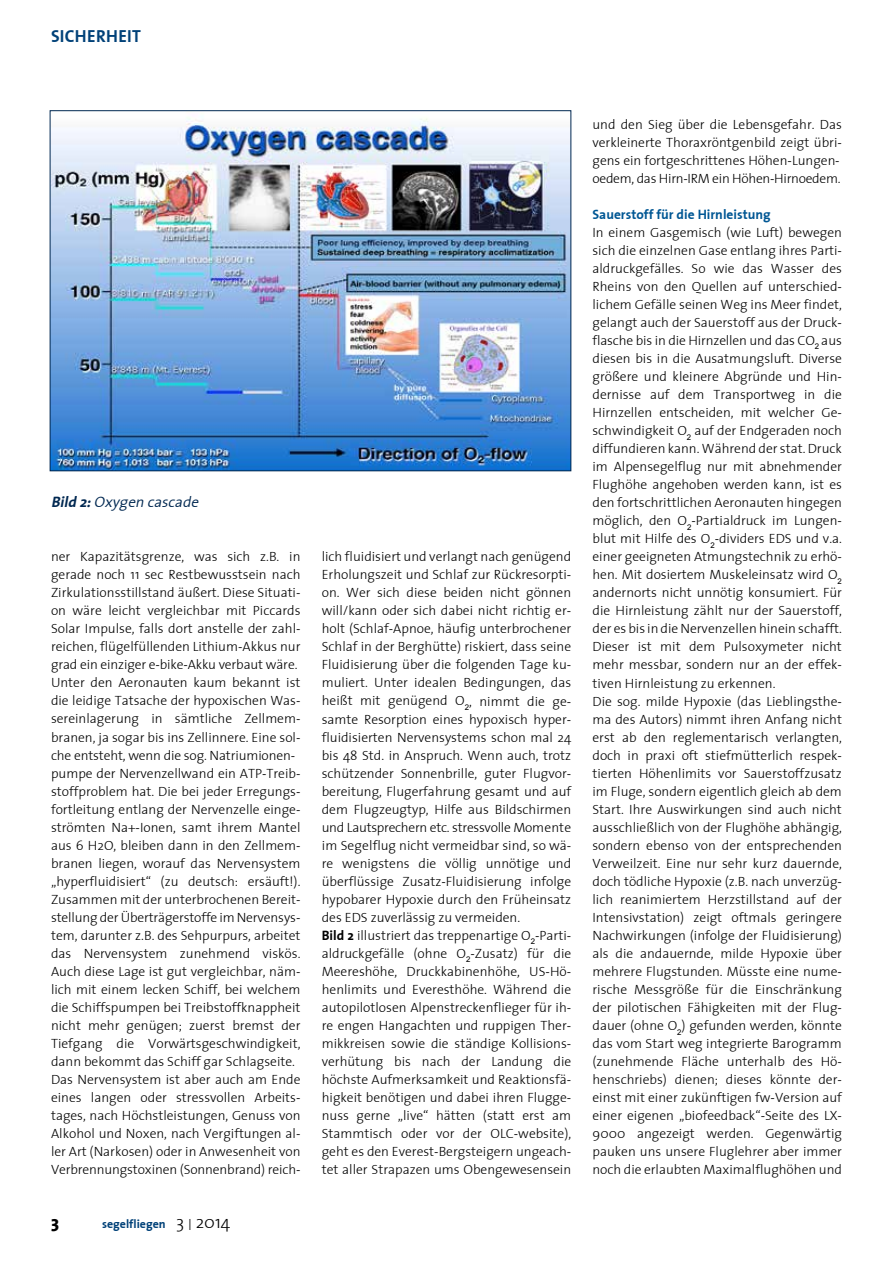
<style>
.page{position:relative;width:893px;height:1263px;background:#fff}
.page>*{position:absolute;margin:0;border:0;box-sizing:border-box;transform-origin:0 0}
.t1{font:17.55px "The Sans Extra Bold Plain";color:#000}
.t2{font:17.25px "The Sans Bold Plain";letter-spacing:.02em;color:#004178}
.t3{font:italic 15px "The Sans Semi Light Plain";color:#002851}
.t4{font:13.5px/18px "The Sans Light Plain";color:#000}
.t5{font:13.5px "The Sans Bold Plain";color:#005794}
.t6{font:12px "The Sans Bold Plain";color:#004178}
.s1{font-family:"The Sans Bold Plain"}
.s2{font-family:"The Sans Light Plain";font-size:17.55px;color:#000}
.s3{font-family:"The Sans Extra Light Plain";font-size:15px;color:#000}
</style>
<div class="page">
<img style="left:52px;top:118px;width:517px;height:351px">
<p class="t2" style="left:51px;top:21px;width:91px">SICHERHEIT</p>
<p class="t3" style="left:51px;top:490px;width:153px"><span class="s1">Bild 2:</span>Oxygen cascade</p>
<p class="t4" style="left:51px;top:547px;width:251px">ner Kapazitätsgrenze, was sich z.B. in gerade noch 11 sec Restbewusstsein nach Zirkulationsstillstand äußert. Diese Situati&shy;on wäre leicht vergleichbar mit Piccards Solar Impulse, falls dort anstelle der zahl&shy;reichen, flügelfüllenden Lithium-Akkus nur grad ein einziger e-bike-Akku verbaut wäre.<br>Unter den Aeronauten kaum bekannt ist die leidige Tatsache der hypoxischen Was&shy;sereinlagerung in sämtliche Zellmem&shy;branen, ja sogar bis ins Zellinnere. Eine sol&shy;che entsteht, wenn die sog. Natriumionen&shy;pumpe der Nervenzellwand ein ATP-Treib&shy;stoffproblem hat. Die bei jeder Erregungs&shy;fortleitung entlang der Nervenzelle einge&shy;strömten Na+-Ionen, samt ihrem Mantel aus 6 H2O, bleiben dann in den Zellmem&shy;branen liegen, worauf das Nervensystem „hyperfluidisiert“ (zu deutsch: ersäuft!).<br>Zusammen mit der unterbrochenen Bereit&shy;stellung der Überträgerstoffe im Nervensys&shy;tem, darunter z.B. des Sehpurpurs, arbeitet das Nervensystem zunehmend viskös.<br>Auch diese Lage ist gut vergleichbar, näm&shy;lich mit einem lecken Schiff, bei welchem die Schiffspumpen bei Treibstoffknappheit nicht mehr genügen; zuerst bremst der Tiefgang die Vorwärtsgeschwindigkeit, dann bekommt das Schiff gar Schlagseite.<br>Das Nervensystem ist aber auch am Ende eines langen oder stressvollen Arbeits&shy;tages, nach Höchstleistungen, Genuss von Alkohol und Noxen, nach Vergiftungen al&shy;ler Art (Narkosen) oder in Anwesenheit von Verbrennungstoxinen (Sonnenbrand) reich-</p>
<p class="t1" style="left:51px;top:1207px;width:10px">3</p>
<p class="t6" style="left:102px;top:1214px;width:130px">segelfliegen <span class="s2">3</span> <span class="s3">l</span> <span class="s2">2014</span></p>
<p class="t4" style="left:322px;top:547px;width:251px">lich fluidisiert und verlangt nach genügend Erholungszeit und Schlaf zur Rückresorpti&shy;on. Wer sich diese beiden nicht gönnen will/kann oder sich dabei nicht richtig er&shy;holt (Schlaf-Apnoe, häufig unterbrochener Schlaf in der Berghütte) riskiert, dass seine Fluidisierung über die folgenden Tage ku&shy;muliert. Unter idealen Bedingungen, das heißt mit genügend O<sub>2</sub>, nimmt die ge&shy;samte Resorption eines hypoxisch hyper&shy;fluidisierten Nervensystems schon mal 24 bis 48 Std. in Anspruch. Wenn auch, trotz schützender Sonnenbrille, guter Flugvor&shy;bereitung, Flugerfahrung gesamt und auf dem Flugzeugtyp, Hilfe aus Bildschirmen und Lautsprechern etc. stressvolle Momente im Segelflug nicht vermeidbar sind, so wä&shy;re wenigstens die völlig unnötige und überflüssige Zusatz-Fluidisierung infolge hypobarer Hypoxie durch den Früheinsatz des EDS zuverlässig zu vermeiden.<br><span class="s1">Bild 2</span> illustriert das treppenartige O<sub>2</sub>-Parti&shy;aldruckgefälle (ohne O<sub>2</sub>-Zusatz) für die Meereshöhe, Druckkabinenhöhe, US-Hö&shy;henlimits und Everesthöhe. Während die autopilotlosen Alpenstreckenflieger für ih&shy;re engen Hangachten und ruppigen Ther&shy;mikkreisen sowie die ständige Kollisions&shy;verhütung bis nach der Landung die höchste Aufmerksamkeit und Reaktionsfä&shy;higkeit benötigen und dabei ihren Flugge&shy;nuss gerne „live“ hätten (statt erst am Stammtisch oder vor der OLC-website), geht es den Everest-Bergsteigern ungeach&shy;tet aller Strapazen ums Obengewesensein</p>
<p class="t4" style="left:592px;top:115px;width:251px">und den Sieg über die Lebensgefahr. Das verkleinerte Thoraxröntgenbild zeigt übri&shy;gens ein fortgeschrittenes Höhen-Lungen&shy;oedem, das Hirn-IRM ein Höhen-Hirnoedem.</p>
<p class="t5" style="left:592px;top:203px;width:180px">Sauerstoff für die Hirnleistung</p>
<p class="t4" style="left:592px;top:223px;width:251px">In einem Gasgemisch (wie Luft) bewegen sich die einzelnen Gase entlang ihres Parti&shy;aldruckgefälles. So wie das Wasser des Rheins von den Quellen auf unterschied&shy;lichem Gefälle seinen Weg ins Meer findet, gelangt auch der Sauerstoff aus der Druck&shy;flasche bis in die Hirnzellen und das CO<sub>2</sub> aus diesen bis in die Ausatmungsluft. Diverse größere und kleinere Abgründe und Hin&shy;dernisse auf dem Transportweg in die Hirnzellen entscheiden, mit welcher Ge&shy;schwindigkeit O<sub>2</sub> auf der Endgeraden noch diffundieren kann. Während der stat. Druck im Alpensegelflug nur mit abnehmender Flughöhe angehoben werden kann, ist es den fortschrittlichen Aeronauten hingegen möglich, den O<sub>2</sub>-Partialdruck im Lungen&shy;blut mit Hilfe des O<sub>2</sub>-dividers EDS und v.a. einer geeigneten Atmungstechnik zu erhö&shy;hen. Mit dosiertem Muskeleinsatz wird O<sub>2 </sub>andernorts nicht unnötig konsumiert. Für die Hirnleistung zählt nur der Sauerstoff, der es bis in die Nervenzellen hinein schafft.<br>Dieser ist mit dem Pulsoxymeter nicht mehr messbar, sondern nur an der effek&shy;tiven Hirnleistung zu erkennen.<br>Die sog. milde Hypoxie (das Lieblingsthe&shy;ma des Autors) nimmt ihren Anfang nicht erst ab den reglementarisch verlangten, doch in praxi oft stiefmütterlich respek&shy;tierten Höhenlimits vor Sauerstoffzusatz im Fluge, sondern eigentlich gleich ab dem Start. Ihre Auswirkungen sind auch nicht ausschließlich von der Flughöhe abhängig, sondern ebenso von der entsprechenden Verweilzeit. Eine nur sehr kurz dauernde, doch tödliche Hypoxie (z.B. nach unverzüg&shy;lich reanimiertem Herzstillstand auf der Intensivstation) zeigt oftmals geringere Nachwirkungen (infolge der Fluidisierung) als die andauernde, milde Hypoxie über mehrere Flugstunden. Müsste eine nume&shy;rische Messgröße für die Einschränkung der pilotischen Fähigkeiten mit der Flug&shy;dauer (ohne O<sub>2</sub>) gefunden werden, könnte das vom Start weg integrierte Barogramm (zunehmende Fläche unterhalb des Hö&shy;henschriebs) dienen; dieses könnte der&shy;einst mit einer zukünftigen fw-Version auf einer eigenen „biofeedback“-Seite des LX-9000 angezeigt werden. Gegenwärtig pauken uns unsere Fluglehrer aber immer noch die erlaubten Maximalflughöhen und</p>
</div>
